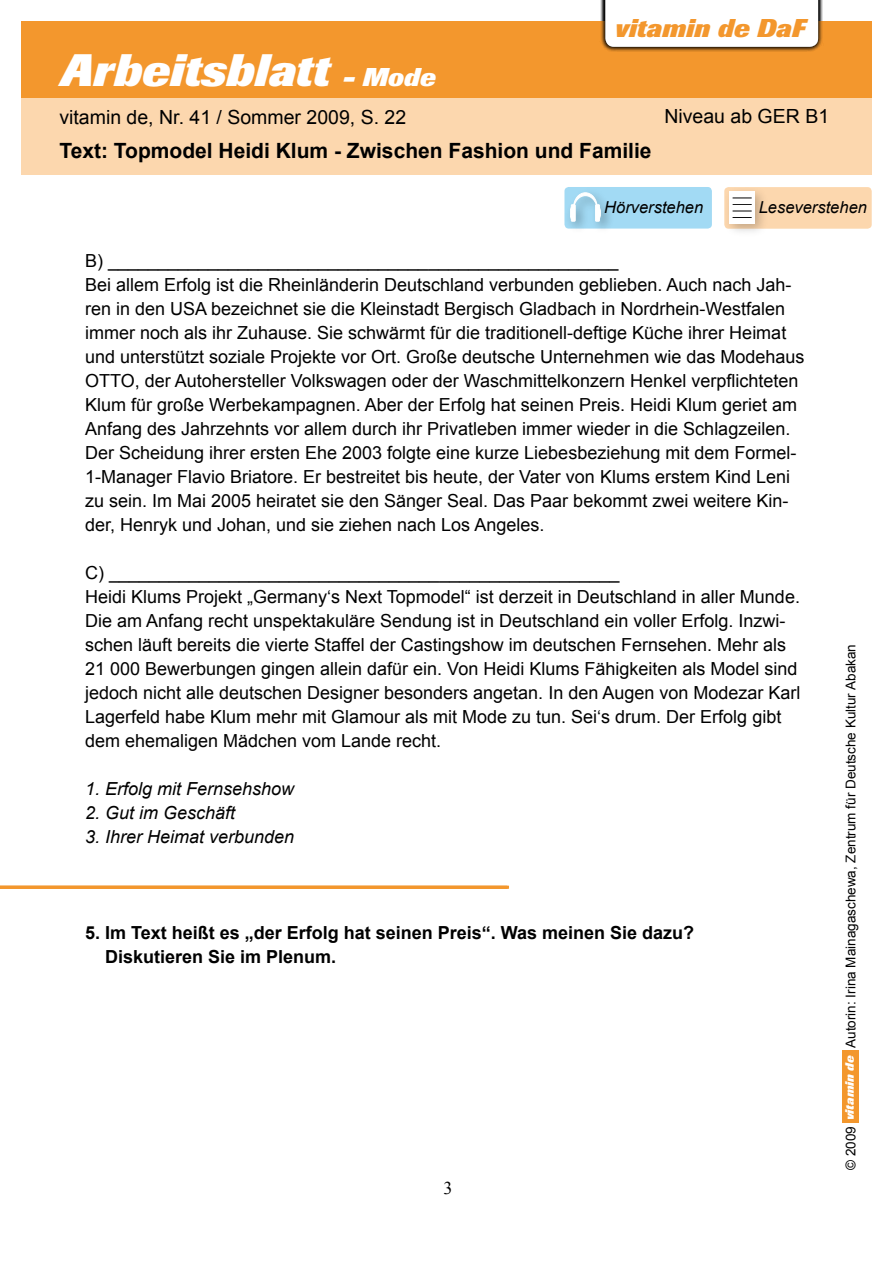
<style>
.page{position:relative;width:893px;height:1263px;background:#fff}
.page>*{position:absolute;margin:0;border:0;box-sizing:border-box;transform-origin:0 0}
.t1{font:italic 800 45px "Imago";color:#fff}
.t2{font:italic 800 25.5px "Imago";letter-spacing:.005em;color:#f3972d}
.t3{font:italic 800 25.5px "Imago";color:#fff}
.t4{font:700 21px "Arial";color:#000}
.t5{font:19.5px "Arial";color:#000}
.t6{font:18px/24px "Arial";color:#000}
.t7{font:700 18px/24px "Arial";color:#000}
.t8{font:italic 18px "Arial";color:#000}
.t9{font:italic 16.5px "Arial";color:#000}
.t10{font:13.5px "Arial";color:#000}
.t11{font:italic 800 12px "Imago";color:#fff}
</style>
<div class="page">
<div style="left:842px;top:1050px;width:17px;height:72px;background:#f3972d"></div>
<div style="left:21px;top:98px;width:851px;height:76px;background:#fcd7ae"></div>
<div style="left:21px;top:21px;width:851px;height:77px;background:#f3972d"></div>
<div style="left:600px;top:0;width:224px;height:52px;background:#000;opacity:.7"></div>
<div style="left:605px;top:0;width:213px;height:47px;background:#fff"></div>
<div style="left:724px;top:187px;width:148px;height:42px;background:#fcd7ae;border-radius:4px"></div>
<div style="left:723px;top:186px;width:46px;height:52px;background:#000;opacity:.22"></div>
<div style="left:729px;top:192px;width:26px;height:32px;background:#fff"></div>
<svg style="left:733px;top:211px;width:19px;height:7px"></svg>
<svg style="left:733px;top:198px;width:19px;height:7px"></svg>
<hr style="left:0;top:886px;width:509px;height:3px;background:#f3972d">
<div style="left:564px;top:187px;width:148px;height:42px;background:#a2daf4;border-radius:4px"></div>
<div style="left:564px;top:187px;width:52px;height:49px;background:#000;opacity:.4"></div>
<div style="left:571px;top:205px;width:4px;height:16px;border:1px solid #fff"></div>
<div style="left:595px;top:205px;width:4px;height:16px;border:1px solid #fff"></div>
<svg style="left:573px;top:193px;width:24px;height:17px"></svg>
<div style="left:570px;top:207px;width:5px;height:12px;background:#fff;border-radius:50%"></div>
<div style="left:570px;top:207px;width:5px;height:12px;border:1px solid #fff;border-radius:50%"></div>
<div style="left:596px;top:207px;width:4px;height:12px;border:1px solid #fff;border-radius:50%"></div>
<h1 class="t1" style="left:60px;top:45px;width:271px">Arbeitsblatt</h1>
<h2 class="t3" style="left:343px;top:63px;width:95px">- Mode</h2>
<h2 class="t2" style="left:615px;top:13px;width:192px">vitamin de DaF</h2>
<p class="t5" style="left:59px;top:104px;width:348px">vitamin de, Nr. 41 / Sommer 2009, S. 22</p>
<p class="t5" style="left:664px;top:104px;width:166px">Niveau ab GER B1</p>
<p class="t4" style="left:60px;top:137px;width:594px">Text: Topmodel Heidi Klum - Zwischen Fashion und Familie</p>
<p class="t9" style="left:604px;top:197px;width:101px">Hörverstehen</p>
<p class="t9" style="left:759px;top:197px;width:110px">Leseverstehen</p>
<p class="t6" style="left:85px;top:249px;width:721px">B) ___________________________________________________<br>Bei allem Erfolg ist die Rheinländerin Deutschland verbunden geblieben. Auch nach Jah&shy;ren in den USA bezeichnet sie die Kleinstadt Bergisch Gladbach in Nordrhein-Westfalen immer noch als ihr Zuhause. Sie schwärmt für die traditionell-deftige Küche ihrer Heimat und unterstützt soziale Projekte vor Ort. Große deutsche Unternehmen wie das Modehaus OTTO, der Autohersteller Volkswagen oder der Waschmittelkonzern Henkel verpflichteten Klum für große Werbekampagnen. Aber der Erfolg hat seinen Preis. Heidi Klum geriet am Anfang des Jahrzehnts vor allem durch ihr Privatleben immer wieder in die Schlagzeilen.<br>Der Scheidung ihrer ersten Ehe 2003 folgte eine kurze Liebesbeziehung mit dem Formel-1-Manager Flavio Briatore. Er bestreitet bis heute, der Vater von Klums erstem Kind Leni zu sein. Im Mai 2005 heiratet sie den Sänger Seal. Das Paar bekommt zwei weitere Kin&shy;der, Henryk und Johan, und sie ziehen nach Los Angeles.</p>
<p class="t6" style="left:85px;top:561px;width:717px">C) ___________________________________________________<br>Heidi Klums Projekt „Germany‘s Next Topmodel“ ist derzeit in Deutschland in aller Munde.<br>Die am Anfang recht unspektakuläre Sendung ist in Deutschland ein voller Erfolg. Inzwi&shy;schen läuft bereits die vierte Staffel der Castingshow im deutschen Fernsehen. Mehr als 21 000 Bewerbungen gingen allein dafür ein. Von Heidi Klums Fähigkeiten als Model sind jedoch nicht alle deutschen Designer besonders angetan. In den Augen von Modezar Karl Lagerfeld habe Klum mehr mit Glamour als mit Mode zu tun. Sei‘s drum. Der Erfolg gibt dem ehemaligen Mädchen vom Lande recht.</p>
<p class="t8" style="left:85px;top:777px;width:211px">1. Erfolg mit Fernsehshow</p>
<p class="t8" style="left:85px;top:801px;width:152px">2. Gut im Geschäft</p>
<p class="t8" style="left:85px;top:825px;width:211px">3. Ihrer Heimat verbunden</p>
<p class="t7" style="left:105px;top:921px;width:591px;text-indent:-20px">5. Im Text heißt es „der Erfolg hat seinen Preis“. Was meinen Sie dazu?<br>Diskutieren Sie im Plenum.</p>
<p class="t10" style="left:842px;top:1048px;width:405px;rotate:-90deg">Autorin: Irina Mainagaschewa, Zentrum für Deutsche Kultur Abakan</p>
<p class="t11" style="left:843px;top:1120px;width:66px;rotate:-90deg">vitamin de</p>
<p class="t10" style="left:842px;top:1170px;width:45px;rotate:-90deg">© 2009</p>
</div>
